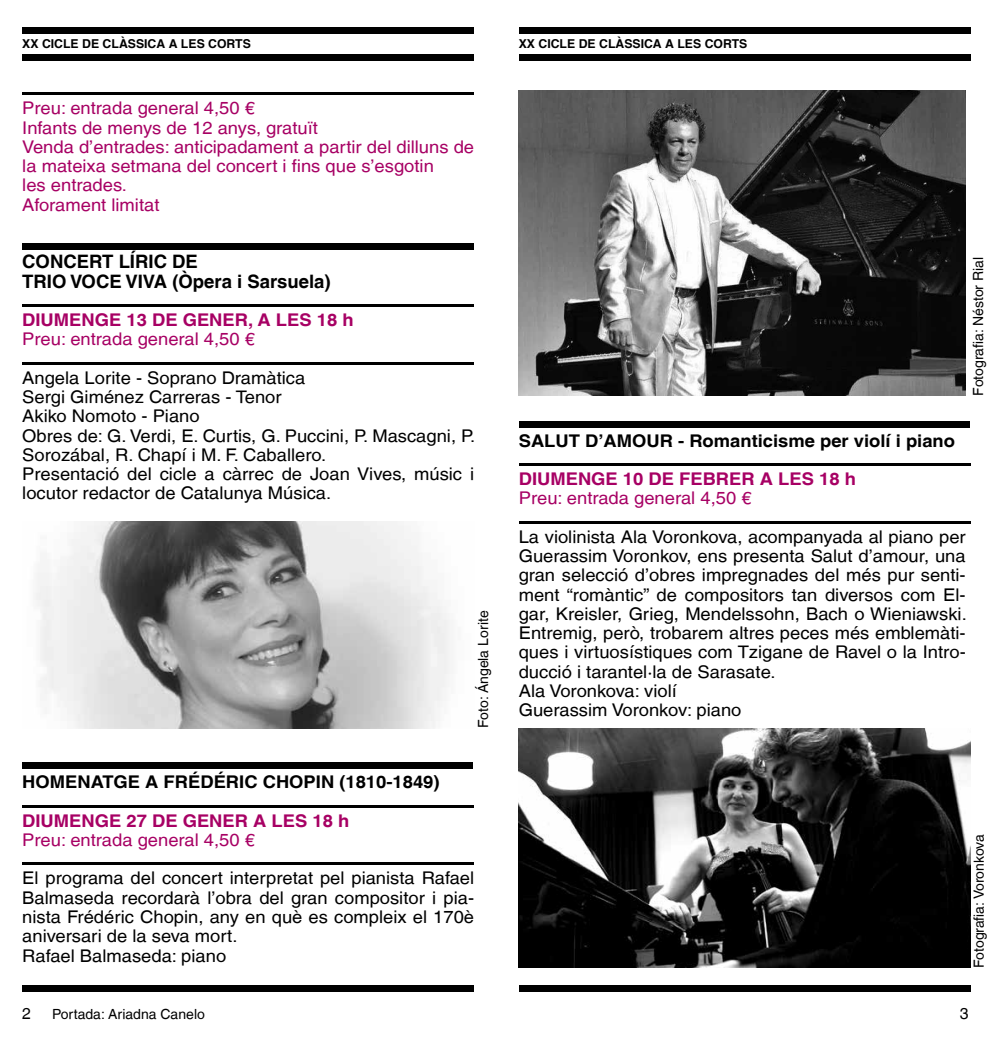
<style>
.page{position:relative;width:993px;height:1042px;background:#fff}
.page>*{position:absolute;margin:0;border:0;box-sizing:border-box;transform-origin:0 0}
.t1{font:700 18.55px/19.2px "Helvetica LT";color:#000}
.t2{font:17.5px/19.2px "Helvetica LT";color:#000;scale:1.05 1}
.t3{font:17.5px/19.2px "Helvetica LT";color:#a70064;scale:1.05 1}
.t4{font:700 17.5px "Helvetica LT";color:#000;scale:1.05 1}
.t5{font:700 17.5px "Helvetica LT";color:#a70064;scale:1.05 1}
.t6{font:15.75px "Helvetica LT";color:#000}
.t7{font:14px "Helvetica LT";color:#000}
.t8{font:700 12.25px "Helvetica LT";color:#000}
</style>
<div class="page">
<div style="left:518px;top:421px;width:451px;height:6px;background:#000"></div>
<hr style="left:518px;top:463px;width:452px;height:3px;background:#000">
<hr style="left:518px;top:521px;width:452px;height:3px;background:#000">
<div style="left:22px;top:27px;width:452px;height:6px;background:#000"></div>
<div style="left:518px;top:27px;width:452px;height:6px;background:#000"></div>
<div style="left:22px;top:54px;width:452px;height:6px;background:#000"></div>
<div style="left:22px;top:985px;width:452px;height:6px;background:#000"></div>
<div style="left:518px;top:54px;width:452px;height:6px;background:#000"></div>
<div style="left:518px;top:985px;width:452px;height:6px;background:#000"></div>
<hr style="left:22px;top:92px;width:452px;height:3px;background:#000">
<div style="left:22px;top:243px;width:452px;height:6px;background:#000"></div>
<hr style="left:22px;top:304px;width:452px;height:3px;background:#000">
<hr style="left:22px;top:362px;width:452px;height:3px;background:#000">
<div style="left:22px;top:763px;width:451px;height:6px;background:#000"></div>
<hr style="left:22px;top:805px;width:452px;height:2px;background:#000">
<hr style="left:22px;top:862px;width:452px;height:3px;background:#000">
<img style="left:35px;top:521px;width:415px;height:207px">
<img style="left:518px;top:91px;width:447px;height:305px">
<img style="left:518px;top:728px;width:452px;height:239px">
<p class="t8" style="left:22px;top:36px;width:230px">XX CICLE DE CLÀSSICA A LES CORTS</p>
<p class="t8" style="left:518px;top:36px;width:230px">XX CICLE DE CLÀSSICA A LES CORTS</p>
<p class="t3" style="left:22px;top:98px;width:432px">Preu: entrada general 4,50 €<br>Infants de menys de 12 anys, gratuït<br>Venda d’entrades: anticipadament a partir del dilluns de la mateixa setmana del concert i fins que s’esgotin<br>les entrades.<br>Aforament limitat</p>
<p class="t1" style="left:22px;top:252px;width:310px">CONCERT LÍRIC DE<br>TRIO VOCE VIVA (Òpera i Sarsuela)</p>
<p class="t5" style="left:22px;top:309px;width:317px">DIUMENGE 13 DE GENER, A LES 18 h</p>
<p class="t3" style="left:22px;top:329px;width:223px">Preu: entrada general 4,50 €</p>
<p class="t2" style="left:22px;top:368px;width:433px">Angela Lorite - Soprano Dramàtica<br>Sergi Giménez Carreras - Tenor<br>Akiko Nomoto - Piano<br>Obres de: G. Verdi, E. Curtis, G. Puccini, P. Mascagni, P.<br>Sorozábal, R. Chapí i M. F. Caballero.<br>Presentació del cicle a càrrec de Joan Vives, músic i locutor redactor de Catalunya Música.</p>
<p class="t7" style="left:475px;top:728px;width:119px;rotate:-90deg">Foto: Ángela Lorite</p>
<p class="t4" style="left:22px;top:771px;width:399px">HOMENATGE A FRÉDÉRIC CHOPIN (1810-1849)</p>
<p class="t5" style="left:22px;top:810px;width:313px">DIUMENGE 27 DE GENER A LES 18 h</p>
<p class="t3" style="left:22px;top:830px;width:223px">Preu: entrada general 4,50 €</p>
<p class="t2" style="left:22px;top:868px;width:432px">El programa del concert interpretat pel pianista Rafael Balmaseda recordarà l’obra del gran compositor i pia&shy;nista Frédéric Chopin, any en què es compleix el 170è aniversari de la seva mort.<br>Rafael Balmaseda: piano</p>
<p class="t7" style="left:969px;top:396px;width:140px;rotate:-90deg">Fotografia: Néstor Rial</p>
<p class="t4" style="left:518px;top:430px;width:417px">SALUT D’AMOUR - Romanticisme per violí i piano</p>
<p class="t5" style="left:518px;top:468px;width:322px">DIUMENGE 10 DE FEBRER A LES 18 h</p>
<p class="t3" style="left:518px;top:489px;width:223px">Preu: entrada general 4,50 €</p>
<p class="t2" style="left:518px;top:527px;width:428px">La violinista Ala Voronkova, acompanyada al piano per Guerassim Voronkov, ens presenta Salut d’amour, una gran selecció d’obres impregnades del més pur senti&shy;ment “romàntic” de compositors tan diversos com El&shy;gar, Kreisler, Grieg, Mendelssohn, Bach o Wieniawski.<br>Entremig, però, trobarem altres peces més emblemàti&shy;ques i virtuosístiques com Tzigane de Ravel o la Intro&shy;ducció i tarantel·la de Sarasate.<br>Ala Voronkova: violí<br>Guerassim Voronkov: piano</p>
<p class="t7" style="left:970px;top:968px;width:135px;rotate:-90deg">Fotografia: Voronkova</p>
<p class="t6" style="left:22px;top:1004px;width:10px">2</p>
<p class="t6" style="left:959px;top:1004px;width:10px">3</p>
<p class="t7" style="left:52px;top:1005px;width:154px">Portada: Ariadna Canelo</p>
</div>
